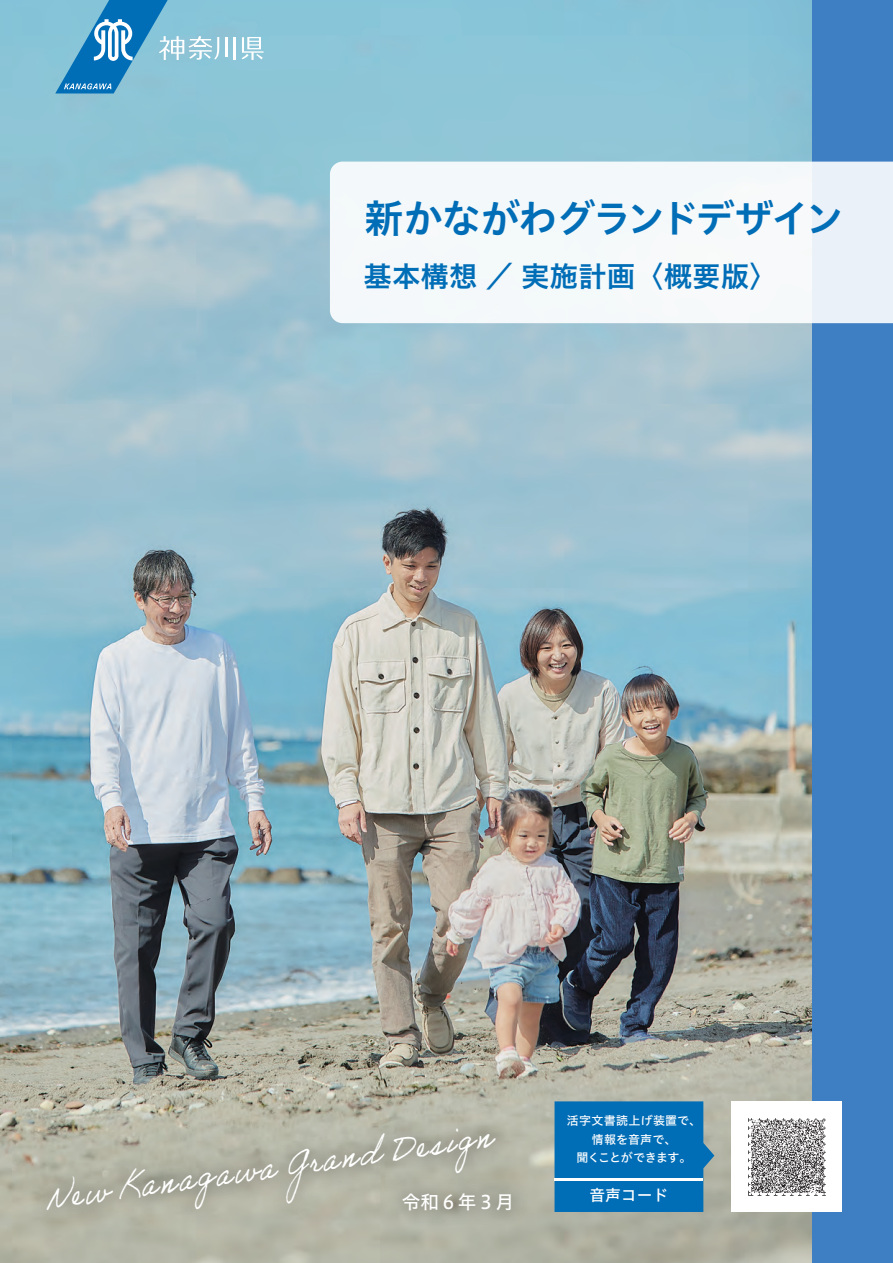
<style>
.page{position:relative;width:893px;height:1263px;background:#fff}
.page>*{position:absolute;margin:0;border:0;box-sizing:border-box;transform-origin:0 0}
.t1{font:39px "Hiragino UD Sans Std W6";letter-spacing:-.055em;color:#006db7}
.t2{font:36px "Adobe Handwriting Ernie";color:#fff;scale:.83 1}
.t3{font:28.5px "Hiragino UD Sans Std W6";color:#006db7}
.t4{font:18.75px "Hiragino UD Sans Std W5";color:#fff}
.t5{font:15.75px "Hiragino UD Sans Std W5";color:#fff}
.t6{font:12px/18.8px "Hiragino UD Sans Std W5";letter-spacing:.01em;color:#fff;text-align:center}
</style>
<div class="page">
<img style="left:0;top:0;width:812px;height:1263px">
<div style="left:812px;top:0;width:81px;height:1263px;background:#3d7fc2"></div>
<svg style="left:554px;top:1101px;width:160px;height:111px;background:#0d72b6"></svg>
<hr style="left:554px;top:1178px;width:149px;height:2px;background:#fff">
<svg style="left:330px;top:162px;width:563px;height:161px;fill:#f4f9fa"></svg>
<img style="left:17px;top:1090px;width:510px;height:173px">
<img style="left:376px;top:1167px;width:164px;height:73px">
<hr style="left:225px;top:37px;width:3px;height:20px;background:#fff">
<hr style="left:234px;top:37px;width:2px;height:22px;background:#fff">
<svg style="left:242px;top:37px;width:22px;height:23px"></svg>
<svg style="left:55px;top:0;width:164px;height:93px;background:#6aafd1"></svg>
<div style="left:731px;top:1101px;width:111px;height:111px;background:#fff"></div>
<img style="left:748px;top:1118px;width:77px;height:77px">
<h1 class="t1" style="left:364px;top:188px;width:481px">新かながわグランドデザイン</h1>
<h3 class="t3" style="left:364px;top:255px;width:416px">基本構想 ／ 実施計画〈概要版〉</h3>
<h2 class="t2" style="left:43px;top:1176px;width:543px;rotate:-8deg">New Kanagawa Grand Design</h2>
<h3 class="t4" style="left:402px;top:1188px;width:114px">令和６年３月</h3>
<p class="t6" style="left:567px;top:1110px;width:136px">活字文書読上げ装置で、情報を音声で、<br>聞くことができます。</p>
<h3 class="t5" style="left:589px;top:1183px;width:80px">音声コード</h3>
</div>
